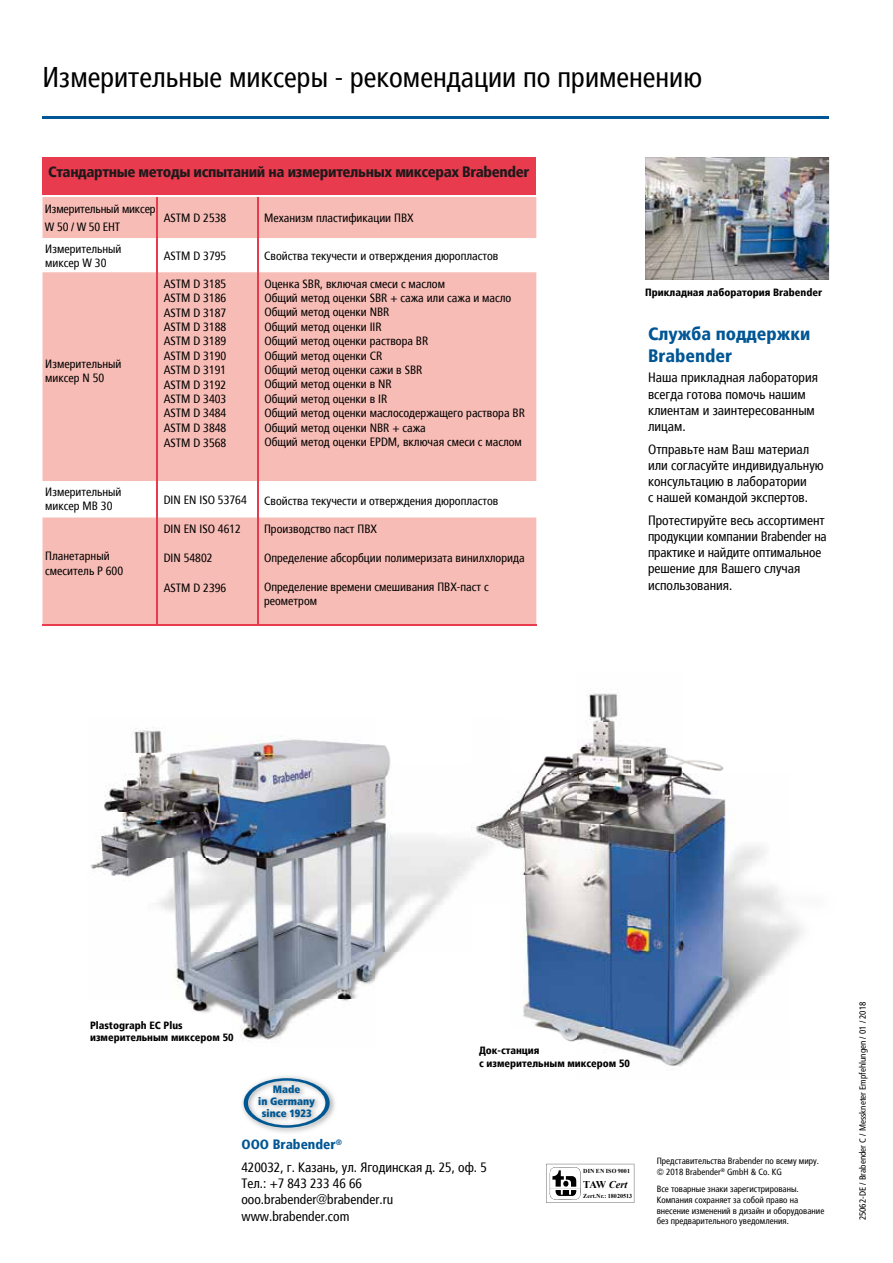
<style>
.page{position:relative;width:893px;height:1263px;background:#fff}
.page>*{position:absolute;margin:0;border:0;box-sizing:border-box;transform-origin:0 0}
.t1{font:condensed 28.5px "Frutiger LTCYR";color:#000}
.t2{font:900 condensed 18px/22.5px "Frutiger LTCYR";color:#005694}
.t3{font:900 condensed 15px "Frutiger LTCYR";letter-spacing:-.025em;color:#20191b}
.t4{font:13.5px/16.2px "Frutiger LTCYR57 Condensed";color:#000}
.t5{font:900 condensed 13.5px "Frutiger LTCYR";color:#005694}
.t6{font:condensed 12px/14.4px "Frutiger LTCYR";color:#000}
.t7{font:900 condensed 10.65px/12.1px "Frutiger LT Std";color:#005893;text-align:center}
.t8{font:900 condensed 10.5px/12.6px "Frutiger LTCYR";color:#000}
.t9{font:italic 700 10.35px "Times New Roman";color:#000}
.t10{font:9px/10.8px "Frutiger LTCYR57 Condensed";color:#000}
.t11{font:condensed 9px "Frutiger LT Std";color:#000}
.t12{font:700 6px "Times New Roman";color:#000}
.s1{font-style:normal}
</style>
<div class="page">
<hr style="left:892px;top:200px;width:1px;height:634px;background:#cdd6ea">
<hr style="left:892px;top:631px;width:1px;height:253px;background:#005694">
<svg style="left:892px;top:863px;width:1px;height:21px"></svg>
<img style="left:645px;top:157px;width:184px;height:123px">
<hr style="left:43px;top:117px;width:786px;height:2px;background:#005694">
<div style="left:43px;top:157px;width:493px;height:39px;background:#e83c4e"></div>
<div style="left:43px;top:197px;width:493px;height:428px;background:#f7bcb5"></div>
<svg style="left:43px;top:238px;width:493px;height:279px;fill:#f7bcb5"></svg>
<hr style="left:157px;top:196px;width:1px;height:42px;background:#e83c4e">
<hr style="left:157px;top:238px;width:1px;height:34px;background:#e83c4e">
<hr style="left:157px;top:272px;width:1px;height:209px;background:#e83c4e">
<hr style="left:157px;top:481px;width:1px;height:36px;background:#e83c4e">
<hr style="left:157px;top:517px;width:1px;height:108px;background:#e83c4e">
<hr style="left:257px;top:196px;width:1px;height:42px;background:#e83c4e">
<hr style="left:257px;top:238px;width:1px;height:34px;background:#e83c4e">
<hr style="left:257px;top:272px;width:1px;height:209px;background:#e83c4e">
<hr style="left:257px;top:481px;width:1px;height:36px;background:#e83c4e">
<hr style="left:257px;top:517px;width:1px;height:108px;background:#e83c4e">
<hr style="left:43px;top:195px;width:114px;height:1px;background:#fff">
<hr style="left:157px;top:195px;width:101px;height:1px;background:#fff">
<hr style="left:258px;top:195px;width:278px;height:1px;background:#fff">
<hr style="left:43px;top:625px;width:114px;height:1px;background:#e83c4e">
<hr style="left:157px;top:625px;width:101px;height:1px;background:#e83c4e">
<hr style="left:258px;top:625px;width:278px;height:1px;background:#e83c4e">
<img style="left:90px;top:728px;width:420px;height:312px">
<img style="left:586px;top:693px;width:32px;height:29px">
<img style="left:510px;top:722px;width:279px;height:306px">
<img style="left:471px;top:1028px;width:247px;height:41px">
<img style="left:242px;top:1076px;width:93px;height:57px">
<svg style="left:244px;top:1078px;width:86px;height:50px"></svg>
<svg style="left:546px;top:1164px;width:88px;height:39px"></svg>
<h1 class="t1" style="left:43px;top:62px;width:661px">Измерительные миксеры - рекомендации по применению</h1>
<p class="t3" style="left:48px;top:164px;width:483px">Стандартные методы испытаний на измерительных миксерах Brabender</p>
<p class="t6" style="left:45px;top:201px;width:112px;line-height:17.5px">Измерительный миксер<br>W 50 / W 50 EHT</p>
<p class="t6" style="left:164px;top:211px;width:64px">ASTM D 2538</p>
<p class="t6" style="left:264px;top:211px;width:151px">Механизм пластификации ПВХ</p>
<p class="t6" style="left:45px;top:242px;width:78px">Измерительный миксер W 30</p>
<p class="t6" style="left:164px;top:249px;width:64px">ASTM D 3795</p>
<p class="t6" style="left:264px;top:249px;width:236px">Свойства текучести и отверждения дюропластов</p>
<p class="t6" style="left:45px;top:357px;width:78px">Измерительный миксер N 50</p>
<p class="t6" style="left:164px;top:277px;width:64px;text-align:justify">ASTM D 3185<br>ASTM D 3186<br>ASTM D 3187<br>ASTM D 3188<br>ASTM D 3189<br>ASTM D 3190<br>ASTM D 3191<br>ASTM D 3192<br>ASTM D 3403<br>ASTM D 3484<br>ASTM D 3848<br>ASTM D 3568</p>
<p class="t6" style="left:264px;top:277px;width:262px">Оценка SBR, включая смеси с маслом<br>Общий метод оценки SBR + сажа или сажа и масло<br>Общий метод оценки NBR<br>Общий метод оценки IIR<br>Общий метод оценки раствора BR<br>Общий метод оценки CR<br>Общий метод оценки сажи в SBR<br>Общий метод оценки в NR<br>Общий метод оценки в IR<br>Общий метод оценки маслосодержащего раствора BR<br>Общий метод оценки NBR + сажа<br>Общий метод оценки EPDM, включая смеси с маслом</p>
<p class="t6" style="left:45px;top:485px;width:78px">Измерительный миксер MB 30</p>
<p class="t6" style="left:164px;top:493px;width:85px">DIN EN ISO 53764</p>
<p class="t6" style="left:264px;top:494px;width:236px">Свойства текучести и отверждения дюропластов</p>
<p class="t6" style="left:45px;top:549px;width:79px">Планетарный смеситель P 600</p>
<p class="t6" style="left:164px;top:522px;width:79px">DIN EN ISO 4612</p>
<p class="t6" style="left:164px;top:551px;width:50px">DIN 54802</p>
<p class="t6" style="left:164px;top:581px;width:64px">ASTM D 2396</p>
<p class="t6" style="left:264px;top:522px;width:115px">Производство паст ПВХ</p>
<p class="t6" style="left:264px;top:551px;width:262px">Определение абсорбции полимеризата винилхлорида</p>
<p class="t6" style="left:264px;top:580px;width:226px">Определение времени смешивания ПВХ-паст с реометром</p>
<p class="t8" style="left:645px;top:286px;width:178px">Прикладная лаборатория Brabender</p>
<h2 class="t2" style="left:648px;top:323px;width:164px">Служба поддержки<br>Brabender</h2>
<p class="t4" style="left:648px;top:370px;width:171px">Наша прикладная лаборатория всегда готова помочь нашим клиентам и заинтересованным лицам.</p>
<p class="t4" style="left:648px;top:441px;width:177px">Отправьте нам Ваш материал или согласуйте индивидуальную консультацию в лаборатории<br>с нашей командой экспертов.</p>
<p class="t4" style="left:648px;top:512px;width:180px">Протестируйте весь ассортимент продукции компании Brabender на практике и найдите оптимальное решение для Вашего случая использования.</p>
<p class="t8" style="left:90px;top:1019px;width:145px">Plastograph EC Plus измерительным миксером 50</p>
<p class="t7" style="left:258px;top:1083px;width:58px">Made<br>in Germany since 1923</p>
<p class="t8" style="left:479px;top:1044px;width:152px">Док-станция<br>с измерительным миксером 50</p>
<p class="t5" style="left:241px;top:1137px;width:102px">OOO Brabender<sup>®</sup></p>
<p class="t4" style="left:241px;top:1160px;width:247px">420032, г. Казань, ул. Ягодинская д. 25, оф. 5<br>Teл.: +7 843 233 46 66 ooo.brabender@brabender.ru www.brabender.com</p>
<p class="t12" style="left:583px;top:1167px;width:48px">DIN EN ISO 9001</p>
<p class="t9" style="left:583px;top:1177px;width:46px"><span class="s1">TAW</span> Cert</p>
<p class="t12" style="left:583px;top:1192px;width:50px">Zert.Nr.: 18020513</p>
<p class="t10" style="left:657px;top:1156px;width:164px">Представительства Brabender по всему миру. © 2018 Brabender<sup>®</sup> GmbH &amp; Co. KG</p>
<p class="t10" style="left:657px;top:1184px;width:169px">Все товарные знаки зарегистрированы.<br>Компания сохраняет за собой право на внесение изменений в дизайн и оборудование без предварительного уведомления.</p>
<p class="t11" style="left:857px;top:1220px;width:220px;rotate:-90deg">25062-DE / Brabender C / Messkneter Empfehlungen / 01 / 2018</p>
</div>
